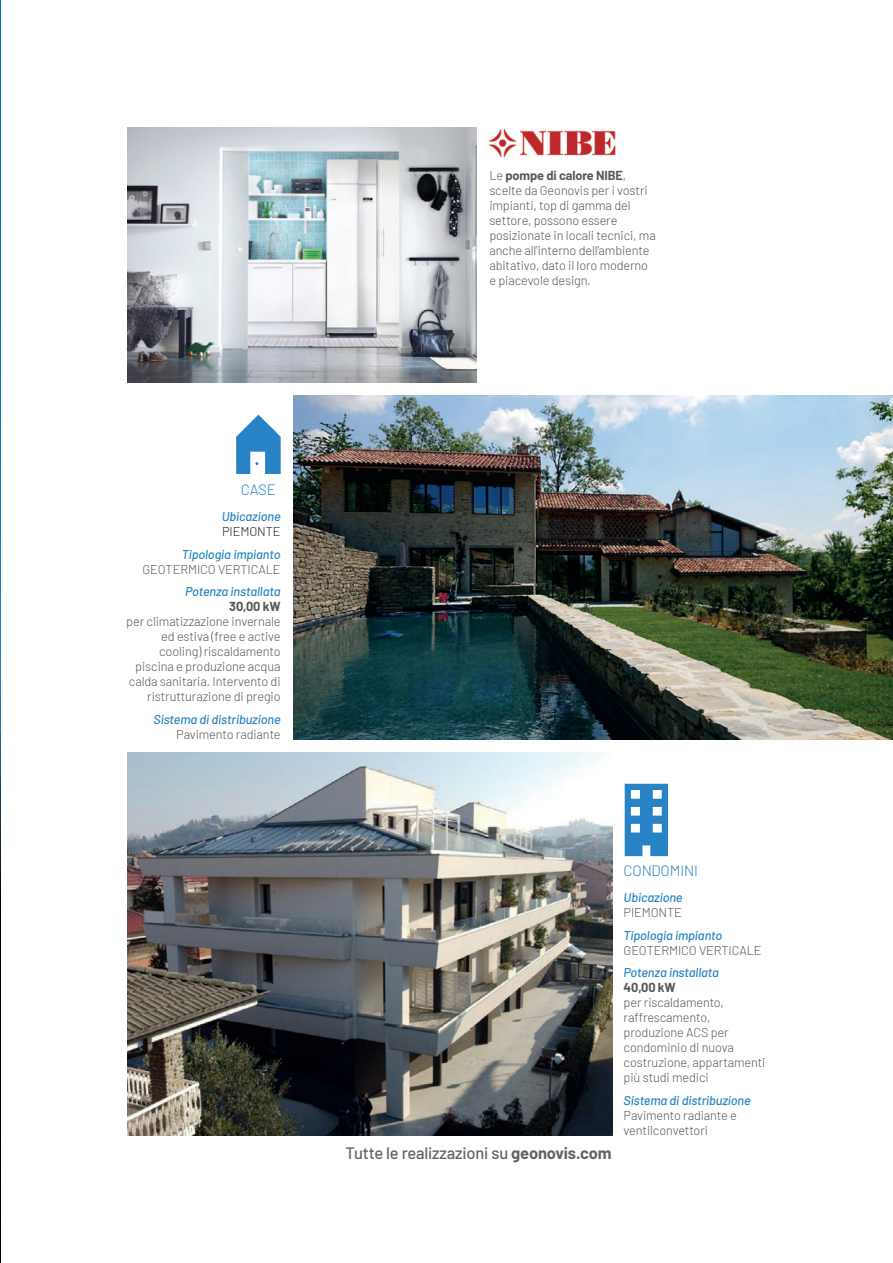
<style>
.page{position:relative;width:893px;height:1263px;background:#fff}
.page>*{position:absolute;margin:0;border:0;box-sizing:border-box;transform-origin:0 0}
.t1{font:500 16.5px "Barlow";letter-spacing:-.01em;color:#636366}
.t2{font:300 15px "Barlow";letter-spacing:-.01em;color:#2783c5}
.t3{font:300 12.75px/15px "Barlow";letter-spacing:-.01em;color:#57585a}
.t4{font:italic 500 12.75px "Barlow";letter-spacing:-.01em;color:#2783c5}
.t5{font:700 12.75px "Barlow";letter-spacing:-.01em;color:#57585a}
.t6{font:300 12.75px "Barlow";letter-spacing:-.01em;color:#231f20}
.s1{font-weight:700}
</style>
<div class="page">
<img style="left:128px;top:128px;width:348px;height:255px">
<img style="left:293px;top:395px;width:600px;height:345px">
<img style="left:128px;top:753px;width:484px;height:382px">
<img style="left:0;top:0;width:1px;height:1263px">
<svg style="left:236px;top:415px;width:45px;height:59px"></svg>
<svg style="left:625px;top:784px;width:43px;height:72px"></svg>
<img style="left:488px;top:128px;width:128px;height:30px">
<p class="t3" style="left:489px;top:167px;width:168px">Le <span class="s1">pompe di calore NIBE</span>, scelte da Geonovis per i vostri impianti, top di gamma del settore, possono essere posizionate in locali tecnici, ma anche all’interno dell’ambiente abitativo, dato il loro moderno e piacevole design.</p>
<p class="t2" style="left:241px;top:478px;width:36px">CASE</p>
<p class="t4" style="left:222px;top:507px;width:60px">Ubicazione</p>
<p class="t6" style="left:222px;top:522px;width:60px">PIEMONTE</p>
<p class="t4" style="left:182px;top:545px;width:100px">Tipologia impianto</p>
<p class="t3" style="left:143px;top:561px;width:140px">GEOTERMICO VERTICALE</p>
<p class="t4" style="left:185px;top:582px;width:97px">Potenza installata</p>
<p class="t5" style="left:229px;top:597px;width:53px">30,00 kW</p>
<p class="t3" style="left:126px;top:613px;width:156px;text-align:right">per climatizzazione invernale ed estiva (free e active cooling) riscaldamento piscina e produzione acqua calda sanitaria. Intervento di ristrutturazione di pregio</p>
<p class="t4" style="left:154px;top:710px;width:129px">Sistema di distribuzione</p>
<p class="t3" style="left:176px;top:726px;width:106px">Pavimento radiante</p>
<p class="t1" style="left:345px;top:1141px;width:268px">Tutte le realizzazioni su <span class="s1">geonovis.com</span></p>
<p class="t2" style="left:624px;top:860px;width:76px">CONDOMINI</p>
<p class="t4" style="left:624px;top:888px;width:60px">Ubicazione</p>
<p class="t3" style="left:624px;top:904px;width:60px">PIEMONTE</p>
<p class="t4" style="left:624px;top:926px;width:100px">Tipologia impianto</p>
<p class="t3" style="left:624px;top:942px;width:140px">GEOTERMICO VERTICALE</p>
<p class="t4" style="left:624px;top:963px;width:97px">Potenza installata</p>
<p class="t5" style="left:624px;top:978px;width:54px">40,00 kW</p>
<p class="t3" style="left:624px;top:994px;width:143px">per riscaldamento, raffrescamento, produzione ACS per condominio di nuova costruzione, appartamenti più studi medici</p>
<p class="t4" style="left:624px;top:1091px;width:129px">Sistema di distribuzione</p>
<p class="t3" style="left:624px;top:1107px;width:115px">Pavimento radiante e ventilconvettori</p>
</div>
